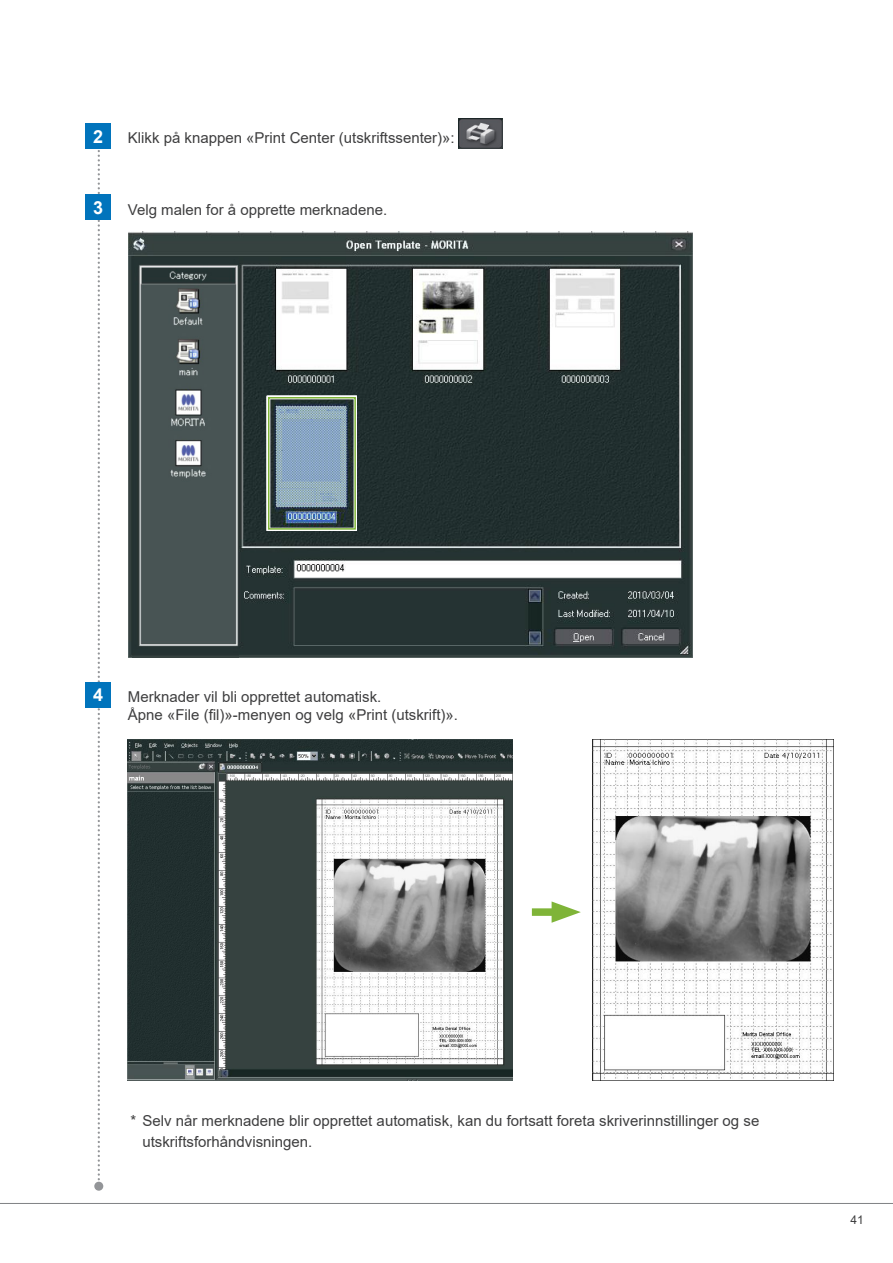
<style>
.page{position:relative;width:893px;height:1263px;background:#fff}
.page>*{position:absolute;margin:0;border:0;box-sizing:border-box;transform-origin:0 0}
.t1{font:700 18px "Arial";color:#fff}
.t2{font:15px/18px "Arial";color:#3e3e3f}
.t3{font:12px "Arial";color:#3e3e3f}
</style>
<div class="page">
<hr style="left:0;top:1203px;width:893px;height:1px;background:#808285">
<svg style="left:98px;top:150px;width:2px;height:1032px"></svg>
<div style="left:94px;top:1182px;width:9px;height:9px;background:#939598;border-radius:50%"></div>
<div style="left:85px;top:123px;width:26px;height:26px;background:#0174bc"></div>
<img style="left:459px;top:119px;width:44px;height:30px">
<div style="left:85px;top:195px;width:26px;height:25px;background:#0174bc"></div>
<div style="left:85px;top:682px;width:26px;height:25px;background:#0174bc"></div>
<img style="left:129px;top:232px;width:564px;height:425px">
<img style="left:132px;top:257px;width:107px;height:400px">
<img style="left:592px;top:740px;width:241px;height:340px">
<img style="left:128px;top:740px;width:385px;height:340px">
<div style="left:532px;top:908px;width:32px;height:8px;background:#7fb438"></div>
<svg style="left:552px;top:901px;width:29px;height:22px"></svg>
<svg style="left:267px;top:396px;width:90px;height:135px;background:#768da0"></svg>
<div style="left:268px;top:397px;width:88px;height:133px;border:2px solid #7fb438"></div>
<p class="t1" style="left:93px;top:124px;width:12px">2</p>
<p class="t2" style="left:128px;top:129px;width:328px">Klikk på knappen «Print Center (utskriftssenter)»:</p>
<p class="t1" style="left:93px;top:195px;width:12px">3</p>
<p class="t2" style="left:128px;top:201px;width:261px">Velg malen for å opprette merknadene.</p>
<p class="t1" style="left:93px;top:682px;width:12px">4</p>
<p class="t2" style="left:128px;top:688px;width:332px">Merknader vil bli opprettet automatisk.<br>Åpne «File (fil)»-menyen og velg «Print (utskrift)».</p>
<p class="t2" style="left:142px;top:1110px;width:618px;line-height:21px;text-indent:-12px">* Selv når merknadene blir opprettet automatisk, kan du fortsatt foreta skriverinnstillinger og se utskriftsforhåndvisningen.</p>
<p class="t3" style="left:850px;top:1212px;width:15px">41</p>
</div>
